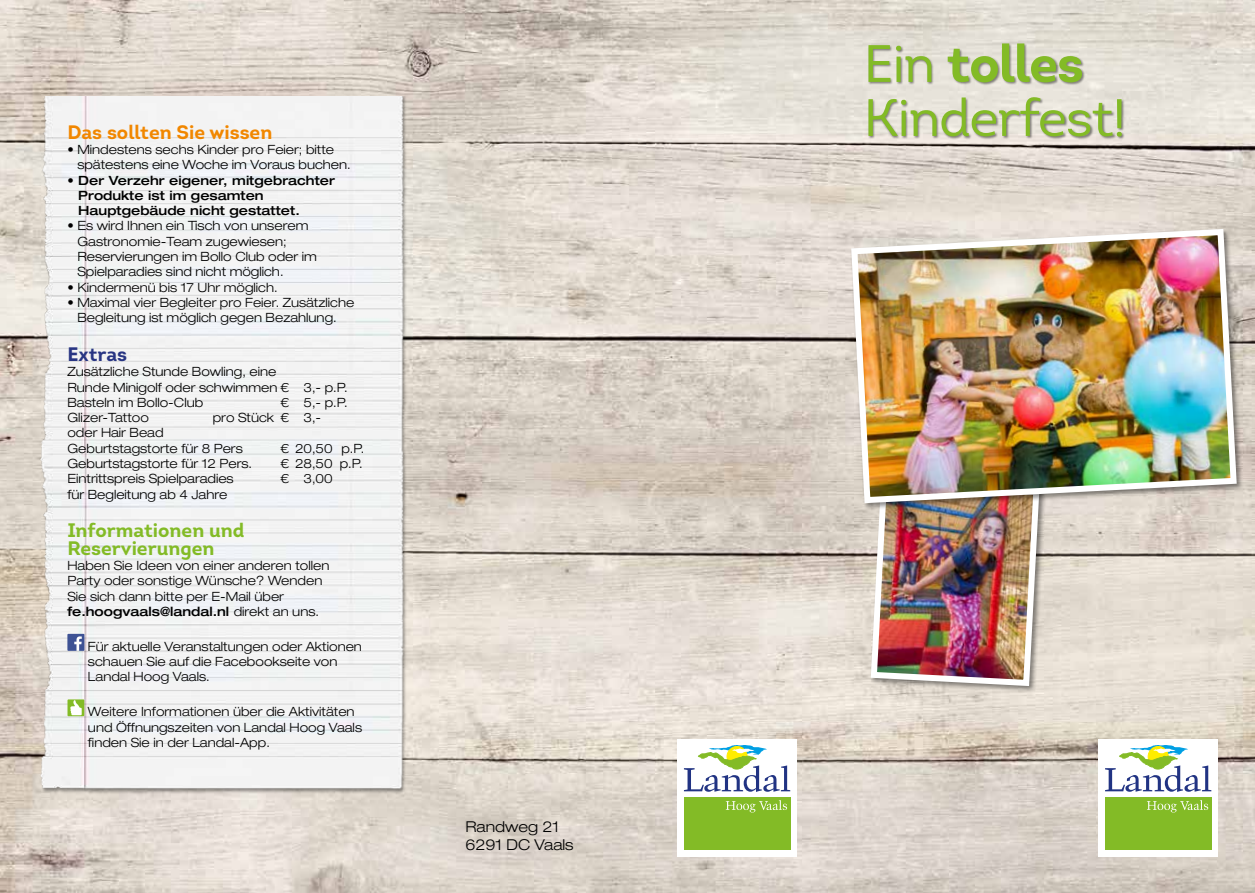
<style>
.page{position:relative;width:1255px;height:893px;background:#fff}
.page>*{position:absolute;margin:0;border:0;box-sizing:border-box;transform-origin:0 0}
.t1{font:52.5px/54px "Intro";letter-spacing:-.02em;color:#83bb26}
.t2{font:700 19.5px/17.4px "Intro";color:#83bb26}
.t3{font:700 19.5px "Intro";color:#f18700}
.t4{font:700 19.5px "Intro";color:#283583}
.t5{font:300 expanded 15px/18px "Helvetica Neue LT Std";color:#000}
.t6{font:300 expanded 12.75px/15.3px "Helvetica Neue LT Std";color:#000}
.t7{font:500 expanded 12.75px/15.3px "Helvetica Neue LT Std";color:#000}
.s1{font-weight:500}
.s2{font-weight:700}
</style>
<div class="page">
<img style="left:0;top:0;width:1254px;height:893px">
<div style="left:869px;top:472px;width:178px;height:221px;background:#000;opacity:.45"></div>
<img style="left:867px;top:511px;width:175px;height:178px">
<div style="left:850px;top:228px;width:393px;height:283px;background:#000;opacity:.45"></div>
<img style="left:848px;top:226px;width:391px;height:280px">
<img style="left:29px;top:96px;width:388px;height:700px">
<div style="left:67px;top:634px;width:17px;height:17px;background:#3e5294"></div>
<svg style="left:74px;top:636px;width:8px;height:15px"></svg>
<div style="left:67px;top:699px;width:17px;height:17px;background:#83bb26"></div>
<svg style="left:70px;top:700px;width:12px;height:15px"></svg>
<div style="left:677px;top:739px;width:119px;height:117px;background:#fff"></div>
<div style="left:684px;top:797px;width:106px;height:53px;background:#83bb26"></div>
<svg style="left:725px;top:800px;width:62px;height:12px"></svg>
<svg style="left:684px;top:745px;width:106px;height:47px"></svg>
<div style="left:1098px;top:739px;width:119px;height:117px;background:#fff"></div>
<div style="left:1104px;top:797px;width:107px;height:53px;background:#83bb26"></div>
<svg style="left:1147px;top:800px;width:61px;height:12px"></svg>
<svg style="left:1105px;top:745px;width:106px;height:47px"></svg>
<div style="left:868px;top:43px;width:256px;height:97px;background:#000;opacity:.45"></div>
<h2 class="t3" style="left:67px;top:119px;width:206px">Das sollten Sie wissen</h2>
<p class="t6" style="left:77px;top:142px;width:275px;text-indent:-10px">• Mindestens sechs Kinder pro Feier; bitte spätestens eine Woche im Voraus buchen.</p>
<p class="t7" style="left:78px;top:172px;width:258px;text-indent:-11px">• Der Verzehr eigener, mitgebrachter<br>Produkte ist im gesamten<br>Hauptgebäude nicht gestattet.</p>
<p class="t6" style="left:77px;top:218px;width:241px;text-indent:-10px">• Es wird Ihnen ein Tisch von unserem Gastronomie-Team zugewiesen; Reservierungen im Bollo Club oder im Spielparadies sind nicht möglich.</p>
<p class="t6" style="left:67px;top:279px;width:212px">• Kindermenü bis 17 Uhr möglich.</p>
<p class="t6" style="left:77px;top:295px;width:278px;text-indent:-10px">• Maximal vier Begleiter pro Feier. Zusätzliche<br>Begleitung ist möglich gegen Bezahlung.</p>
<h2 class="t4" style="left:67px;top:342px;width:61px">Extras</h2>
<p class="t6" style="left:67px;top:364px;width:282px">Zusätzliche Stunde Bowling, eine<br>Runde Minigolf oder schwimmen € 3,- p.P.<br>Basteln im Bollo-Club</p>
<p class="t6" style="left:280px;top:395px;width:69px">€ 5,- p.P.</p>
<p class="t6" style="left:67px;top:410px;width:83px">Glizer-Tattoo</p>
<p class="t6" style="left:213px;top:410px;width:110px">pro Stück € 3,-</p>
<p class="t6" style="left:67px;top:425px;width:177px">oder Hair Bead<br>Geburtstagstorte für 8 Pers</p>
<p class="t6" style="left:280px;top:440px;width:85px">€ 20,50 p.P.</p>
<p class="t6" style="left:67px;top:456px;width:186px">Geburtstagstorte für 12 Pers.</p>
<p class="t6" style="left:280px;top:456px;width:84px">€ 28,50 p.P.</p>
<p class="t6" style="left:67px;top:471px;width:168px">Eintrittspreis Spielparadies</p>
<p class="t6" style="left:280px;top:471px;width:54px">€ 3,00</p>
<p class="t6" style="left:67px;top:486px;width:161px">für Begleitung ab 4 Jahre</p>
<h2 class="t2" style="left:67px;top:522px;width:179px">Informationen und<br>Reservierungen</h2>
<p class="t6" style="left:67px;top:558px;width:263px">Haben Sie Ideen von einer anderen tollen Party oder sonstige Wünsche? Wenden Sie sich dann bitte per E-Mail über <span class="s1">fe.hoogvaals@landal.nl</span> direkt an uns.</p>
<p class="t6" style="left:88px;top:638px;width:275px">Für aktuelle Veranstaltungen oder Aktionen schauen Sie auf die Facebookseite von<br>Landal Hoog Vaals.</p>
<p class="t6" style="left:88px;top:704px;width:275px">Weitere Informationen über die Aktivitäten und Öffnungszeiten von Landal Hoog Vaals finden Sie in der Landal-App.</p>
<p class="t5" style="left:465px;top:818px;width:110px">Randweg 21<br>6291 DC Vaals</p>
<h1 class="t1" style="left:863px;top:36px;width:264px">Ein <span class="s2">tolles<br></span>Kinderfest!</h1>
</div>
